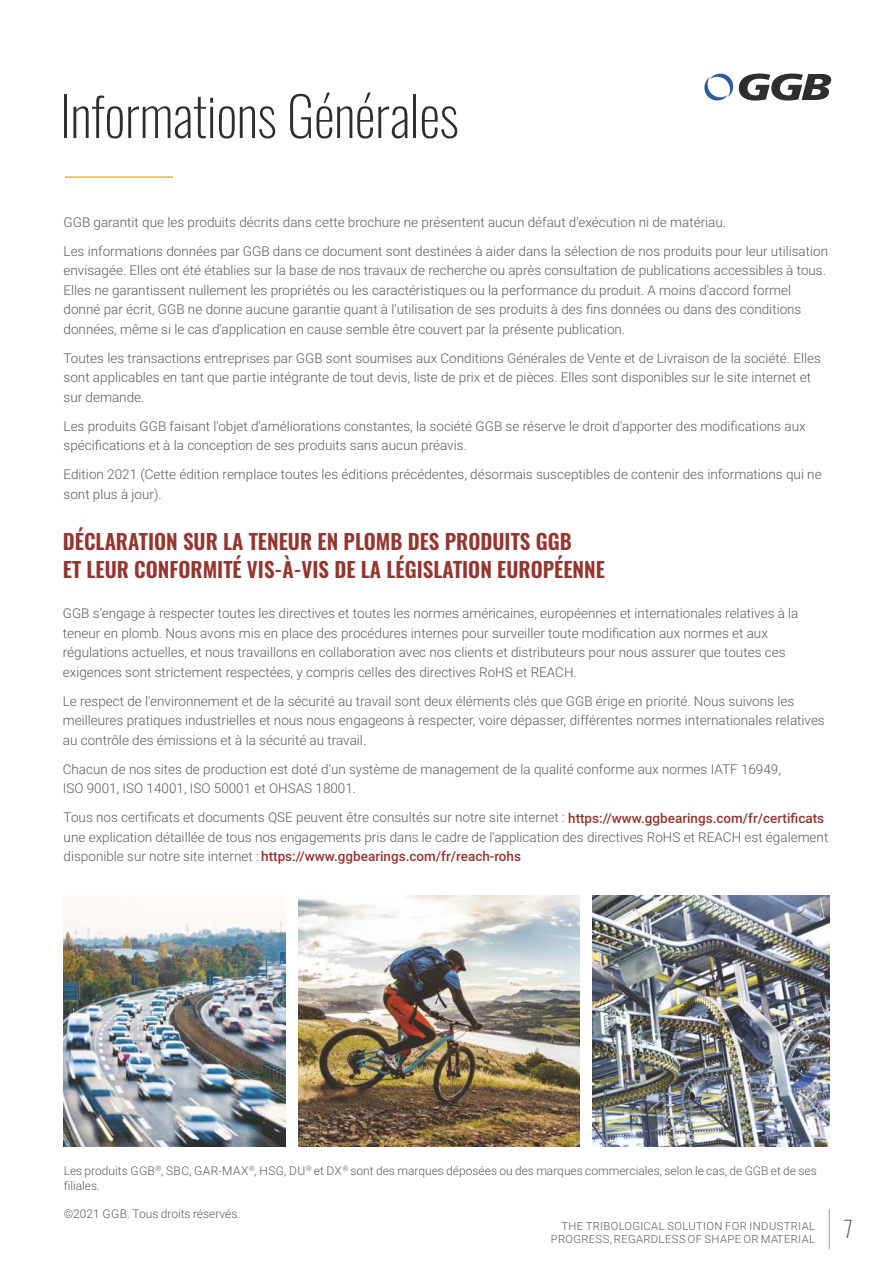
<style>
.page{position:relative;width:893px;height:1263px;background:#fff}
.page>*{position:absolute;margin:0;border:0;box-sizing:border-box;transform-origin:0 0}
.t1{font:200 54px "Oswald";letter-spacing:-.01em;color:#2e2e2d}
.t2{font:200 22.5px "Oswald";color:#5c5b5b}
.t3{font:600 21px/28.5px "Oswald";color:#953530}
.t4{font:300 13.5px/19.5px "Roboto";color:#5c5b5b}
.t5{font:300 12px/15.1px "Roboto";color:#5c5b5b}
.t6{font:300 11.25px/13.5px "Roboto";letter-spacing:.035em;color:#5c5b5b;text-align:right}
.t7{font:300 7.5px "Roboto";color:#5c5b5b}
.s1{font-weight:500;color:#953530}
</style>
<div class="page">
<hr style="left:65px;top:176px;width:108px;height:2px;background:#e9b533">
<img style="left:593px;top:895px;width:236px;height:252px">
<img style="left:298px;top:895px;width:281px;height:252px">
<img style="left:64px;top:918px;width:222px;height:229px">
<svg style="left:704px;top:73px;width:127px;height:28px"></svg>
<hr style="left:829px;top:1209px;width:1px;height:40px;background:#9c9c9c">
<h1 class="t1" style="left:60px;top:79px;width:401px">Informations Générales</h1>
<p class="t4" style="left:64px;top:209px;width:766px;line-height:29.1px">GGB garantit que les produits décrits dans cette brochure ne présentent aucun défaut d'exécution ni de matériau.<br>Les informations données par GGB dans ce document sont destinées à aider dans la sélection de nos produits pour leur utilisation</p>
<p class="t4" style="left:64px;top:262px;width:764px">envisagée. Elles ont été établies sur la base de nos travaux de recherche ou après consultation de publications accessibles à tous.<br>Elles ne garantissent nullement les propriétés ou les caractéristiques ou la performance du produit. A moins d'accord formel donné par écrit, GGB ne donne aucune garantie quant à l'utilisation de ses produits à des fins données ou dans des conditions données, même si le cas d'application en cause semble être couvert par la présente publication.</p>
<p class="t4" style="left:64px;top:350px;width:759px">Toutes les transactions entreprises par GGB sont soumises aux Conditions Générales de Vente et de Livraison de la société. Elles sont applicables en tant que partie intégrante de tout devis, liste de prix et de pièces. Elles sont disponibles sur le site internet et sur demande.</p>
<p class="t4" style="left:64px;top:418px;width:744px">Les produits GGB faisant l'objet d'améliorations constantes, la société GGB se réserve le droit d'apporter des modifications aux spécifications et à la conception de ses produits sans aucun préavis.</p>
<p class="t4" style="left:64px;top:466px;width:760px">Edition 2021 (Cette édition remplace toutes les éditions précédentes, désormais susceptibles de contenir des informations qui ne sont plus à jour).</p>
<h3 class="t3" style="left:63px;top:527px;width:544px">DÉCLARATION SUR LA TENEUR EN PLOMB DES PRODUITS GGB<br>ET LEUR CONFORMITÉ VIS-À-VIS DE LA LÉGISLATION EUROPÉENNE</h3>
<p class="t4" style="left:63px;top:605px;width:737px">GGB s’engage à respecter toutes les directives et toutes les normes américaines, européennes et internationales relatives à la teneur en plomb. Nous avons mis en place des procédures internes pour surveiller toute modification aux normes et aux régulations actuelles, et nous travaillons en collaboration avec nos clients et distributeurs pour nous assurer que toutes ces exigences sont strictement respectées, y compris celles des directives RoHS et REACH.</p>
<p class="t4" style="left:63px;top:692px;width:763px">Le respect de l'environnement et de la sécurité au travail sont deux éléments clés que GGB érige en priorité. Nous suivons les meilleures pratiques industrielles et nous nous engageons à respecter, voire dépasser, différentes normes internationales relatives au contrôle des émissions et à la sécurité au travail.</p>
<p class="t4" style="left:63px;top:761px;width:720px">Chacun de nos sites de production est doté d'un système de management de la qualité conforme aux normes IATF 16949,<br>ISO 9001, ISO 14001, ISO 50001 et OHSAS 18001.</p>
<p class="t4" style="left:64px;top:809px;width:766px">Tous nos certificats et documents QSE peuvent être consultés sur notre site internet : <span class="s1">https://www.ggbearings.com/fr/certificats </span>une explication détaillée de tous nos engagements pris dans le cadre de l'application des directives RoHS et REACH est également disponible sur notre site internet : <span class="s1">https://www.ggbearings.com/fr/reach-rohs</span></p>
<p class="t7" style="left:155px;top:1165px;width:8px">®</p>
<p class="t7" style="left:249px;top:1165px;width:8px">®</p>
<p class="t7" style="left:306px;top:1165px;width:8px">®</p>
<p class="t7" style="left:342px;top:1165px;width:8px">®</p>
<p class="t5" style="left:64px;top:1164px;width:755px">Les produits GGB , SBC, GAR-MAX , HSG, DU et DX sont des marques déposées ou des marques commerciales, selon le cas, de GGB et de ses filiales.</p>
<p class="t5" style="left:64px;top:1208px;width:178px">©2021 GGB. Tous droits réservés.</p>
<p class="t6" style="left:551px;top:1220px;width:266px">THE TRIBOLOGICAL SOLUTION FOR INDUSTRIAL<br>PROGRESS, REGARDLESS OF SHAPE OR MATERIAL</p>
<h2 class="t2" style="left:843px;top:1213px;width:12px">7</h2>
</div>
